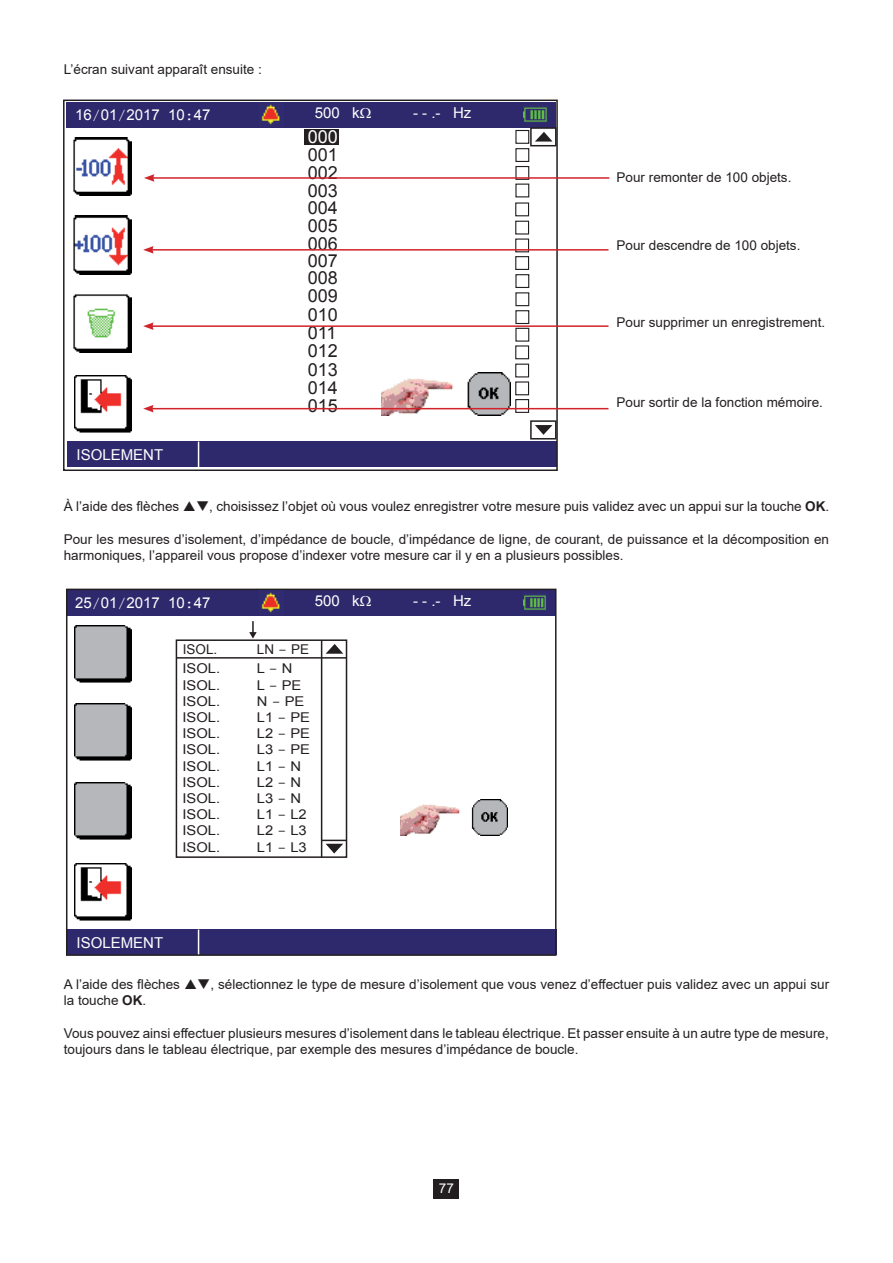
<style>
.page{position:relative;width:893px;height:1263px;background:#fff}
.page>*{position:absolute;margin:0;border:0;box-sizing:border-box;transform-origin:0 0}
.t1{font:18px/18px "Arial";color:#231f20;text-align:justify}
.t2{font:15px "Arial";color:#fff}
.Texte_0{font:13.5px/16.2px "Arial";color:#231f20}
.Texte_0-2{font:13.5px "Arial";color:#231f20;scale:1.09 1}
.t3{font:13.5px "Arial";color:#fff}
.s1{font-family:"Courier New"}
.s2{color:#fff}
.s3{font-weight:700}
</style>
<div class="page">
<div style="left:434px;top:1179px;width:25px;height:19px;background:#231f20"></div>
<div style="left:67px;top:102px;width:489px;height:25px;background:#2e296c"></div>
<div style="left:68px;top:441px;width:489px;height:26px;background:#2e296c"></div>
<svg style="left:198px;top:442px;width:1px;height:25px"></svg>
<img style="left:74px;top:375px;width:58px;height:58px">
<img style="left:73px;top:294px;width:59px;height:58px">
<img style="left:523px;top:107px;width:24px;height:15px">
<img style="left:261px;top:104px;width:19px;height:21px">
<div style="left:304px;top:129px;width:34px;height:16px;background:#231f20"></div>
<div style="left:515px;top:130px;width:14px;height:14px;border:1px solid #231f20"></div>
<div style="left:515px;top:148px;width:14px;height:14px;border:1px solid #231f20"></div>
<div style="left:515px;top:166px;width:14px;height:14px;border:1px solid #231f20"></div>
<div style="left:515px;top:184px;width:14px;height:13px;border:1px solid #231f20"></div>
<img style="left:73px;top:137px;width:59px;height:59px">
<img style="left:73px;top:216px;width:58px;height:58px">
<img style="left:381px;top:373px;width:130px;height:43px">
<svg style="left:535px;top:132px;width:18px;height:10px"></svg>
<svg style="left:535px;top:425px;width:17px;height:10px"></svg>
<div style="left:530px;top:127px;width:27px;height:19px;border:2px solid #231f20"></div>
<div style="left:530px;top:420px;width:27px;height:19px;border:2px solid #231f20"></div>
<div style="left:515px;top:202px;width:14px;height:14px;border:1px solid #231f20"></div>
<div style="left:515px;top:221px;width:14px;height:14px;border:1px solid #231f20"></div>
<div style="left:515px;top:238px;width:14px;height:14px;border:1px solid #231f20"></div>
<div style="left:515px;top:256px;width:14px;height:14px;border:1px solid #231f20"></div>
<div style="left:515px;top:274px;width:14px;height:14px;border:1px solid #231f20"></div>
<div style="left:515px;top:292px;width:14px;height:14px;border:1px solid #231f20"></div>
<div style="left:515px;top:310px;width:14px;height:14px;border:1px solid #231f20"></div>
<div style="left:515px;top:328px;width:14px;height:14px;border:1px solid #231f20"></div>
<div style="left:515px;top:345px;width:14px;height:14px;border:1px solid #231f20"></div>
<div style="left:515px;top:364px;width:14px;height:13px;border:1px solid #231f20"></div>
<div style="left:515px;top:381px;width:14px;height:14px;border:1px solid #231f20"></div>
<div style="left:515px;top:399px;width:14px;height:14px;border:1px solid #231f20"></div>
<div style="left:63px;top:100px;width:495px;height:371px;border:2px solid #231f20"></div>
<hr style="left:152px;top:177px;width:457px;height:2px;background:#d1232a">
<svg style="left:144px;top:174px;width:11px;height:8px"></svg>
<hr style="left:151px;top:408px;width:457px;height:1px;background:#d1232a">
<svg style="left:143px;top:405px;width:11px;height:7px"></svg>
<hr style="left:151px;top:325px;width:457px;height:2px;background:#d1232a">
<svg style="left:143px;top:322px;width:11px;height:8px"></svg>
<hr style="left:151px;top:249px;width:457px;height:2px;background:#d1232a">
<svg style="left:143px;top:246px;width:11px;height:8px"></svg>
<div style="left:67px;top:590px;width:489px;height:25px;background:#2e296c"></div>
<div style="left:68px;top:929px;width:489px;height:26px;background:#2e296c"></div>
<svg style="left:198px;top:929px;width:1px;height:24px"></svg>
<div style="left:66px;top:589px;width:490px;height:367px;border:2px solid #231f20"></div>
<img style="left:259px;top:590px;width:25px;height:23px">
<img style="left:74px;top:863px;width:58px;height:58px">
<img style="left:74px;top:625px;width:58px;height:58px">
<img style="left:74px;top:704px;width:58px;height:57px">
<img style="left:74px;top:783px;width:58px;height:57px">
<img style="left:523px;top:595px;width:23px;height:15px">
<hr style="left:321px;top:640px;width:1px;height:217px;background:#231f20">
<svg style="left:326px;top:644px;width:17px;height:10px"></svg>
<svg style="left:322px;top:840px;width:22px;height:13px"></svg>
<svg style="left:249px;top:621px;width:8px;height:18px"></svg>
<img style="left:400px;top:799px;width:107px;height:36px">
<div style="left:176px;top:639px;width:171px;height:219px;border:2px solid #231f20"></div>
<hr style="left:176px;top:657px;width:170px;height:2px;background:#231f20">
<p class="Texte_0" style="left:64px;top:61px;width:200px">L’écran suivant apparaît ensuite :</p>
<p class="t2" style="left:75px;top:105px;width:137px">16<span class="s1">/</span>01<span class="s1">/</span>2017 10<span class="s1">:</span>47</p>
<p class="t2" style="left:77px;top:445px;width:88px">ISOLEMENT</p>
<p class="t2" style="left:315px;top:103px;width:47px">500 k</p>
<p class="t2" style="left:413px;top:103px;width:60px">- - .- Hz</p>
<p class="t1" style="left:308px;top:128px;width:32px"><span class="s2">000<br></span>001<br>002<br>003<br>004<br>005<br>006<br>007<br>008<br>009<br>010<br>011<br>012<br>013<br>014<br>015</p>
<p class="Texte_0" style="left:617px;top:169px;width:176px">Pour remonter de 100 objets.</p>
<p class="Texte_0" style="left:617px;top:237px;width:185px">Pour descendre de 100 objets.</p>
<p class="Texte_0" style="left:617px;top:314px;width:210px">Pour supprimer un enregistrement.</p>
<p class="Texte_0" style="left:617px;top:394px;width:208px">Pour sortir de la fonction mémoire.</p>
<p class="Texte_0" style="left:64px;top:499px;width:767px">À l’aide des flèches ❑, choisissez l’objet où vous voulez enregistrer votre mesure puis validez avec un appui sur la touche <span class="s3">OK</span>.</p>
<p class="Texte_0" style="left:64px;top:531px;width:767px">Pour les mesures d’isolement, d’impédance de boucle, d’impédance de ligne, de courant, de puissance et la décomposition en harmoniques, l’appareil vous propose d’indexer votre mesure car il y en a plusieurs possibles.</p>
<p class="t2" style="left:75px;top:593px;width:137px">25<span class="s1">/</span>01<span class="s1">/</span>2017 10<span class="s1">:</span>47</p>
<p class="t2" style="left:315px;top:591px;width:47px">500 k</p>
<p class="t2" style="left:413px;top:591px;width:60px">- - .- Hz</p>
<p class="Texte_0" style="left:183px;top:641px;width:36px">ISOL.</p>
<p class="Texte_0" style="left:257px;top:641px;width:54px">LN <span class="s1">-</span> PE</p>
<p class="Texte_0-2" style="left:182px;top:660px;width:36px">ISOL.</p>
<p class="Texte_0-2" style="left:257px;top:660px;width:34px">L <span class="s1">-</span> N</p>
<p class="Texte_0-2" style="left:182px;top:676px;width:36px">ISOL.</p>
<p class="Texte_0-2" style="left:257px;top:676px;width:42px">L <span class="s1">-</span> PE</p>
<p class="Texte_0-2" style="left:182px;top:692px;width:36px">ISOL.</p>
<p class="Texte_0-2" style="left:257px;top:692px;width:45px">N <span class="s1">-</span> PE</p>
<p class="Texte_0-2" style="left:182px;top:708px;width:36px">ISOL.</p>
<p class="Texte_0-2" style="left:257px;top:708px;width:50px">L1 <span class="s1">-</span> PE</p>
<p class="Texte_0-2" style="left:182px;top:724px;width:36px">ISOL.</p>
<p class="Texte_0-2" style="left:257px;top:724px;width:50px">L2 <span class="s1">-</span> PE</p>
<p class="Texte_0-2" style="left:182px;top:741px;width:36px">ISOL.</p>
<p class="Texte_0-2" style="left:257px;top:741px;width:50px">L3 <span class="s1">-</span> PE</p>
<p class="Texte_0-2" style="left:182px;top:757px;width:36px">ISOL.</p>
<p class="Texte_0-2" style="left:257px;top:757px;width:42px">L1 <span class="s1">-</span> N</p>
<p class="Texte_0-2" style="left:182px;top:773px;width:36px">ISOL.</p>
<p class="Texte_0-2" style="left:257px;top:773px;width:42px">L2 <span class="s1">-</span> N</p>
<p class="Texte_0-2" style="left:182px;top:789px;width:36px">ISOL.</p>
<p class="Texte_0-2" style="left:257px;top:789px;width:42px">L3 <span class="s1">-</span> N</p>
<p class="Texte_0-2" style="left:182px;top:805px;width:36px">ISOL.</p>
<p class="Texte_0-2" style="left:257px;top:805px;width:47px">L1 <span class="s1">-</span> L2</p>
<p class="Texte_0-2" style="left:182px;top:822px;width:36px">ISOL.</p>
<p class="Texte_0-2" style="left:257px;top:822px;width:47px">L2 <span class="s1">-</span> L3</p>
<p class="Texte_0-2" style="left:182px;top:838px;width:36px">ISOL.</p>
<p class="Texte_0-2" style="left:257px;top:838px;width:47px">L1 <span class="s1">-</span> L3</p>
<p class="t2" style="left:77px;top:932px;width:88px">ISOLEMENT</p>
<p class="Texte_0" style="left:64px;top:976px;width:118px">A l’aide des flèches</p>
<p class="Texte_0" style="left:197px;top:976px;width:633px">❑, sélectionnez le type de mesure d’isolement que vous venez d’effectuer puis validez avec un appui sur</p>
<p class="Texte_0" style="left:64px;top:992px;width:84px">la touche <span class="s3">OK</span>.</p>
<p class="Texte_0" style="left:64px;top:1025px;width:767px">Vous pouvez ainsi effectuer plusieurs mesures d’isolement dans le tableau électrique. Et passer ensuite à un autre type de mesure, toujours dans le tableau électrique, par exemple des mesures d’impédance de boucle.</p>
<p class="t3" style="left:439px;top:1179px;width:17px">77</p>
</div>
